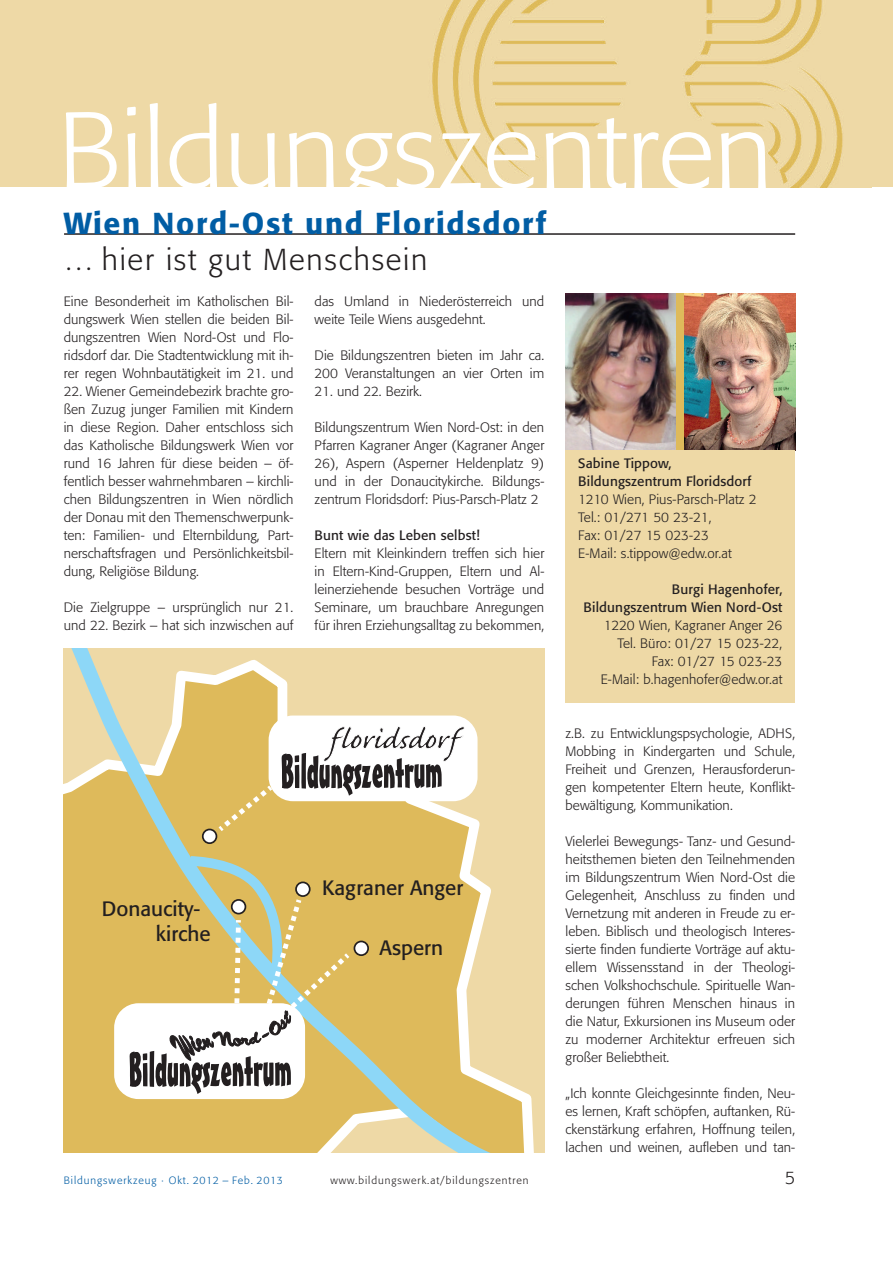
<style>
.page{position:relative;width:893px;height:1263px;background:#fff}
.page>*{position:absolute;margin:0;border:0;box-sizing:border-box;transform-origin:0 0}
.t1{font:300 108px "Formata";color:#fff}
.t2{font:500 30px "Formata";letter-spacing:.06em;color:#015da4}
.t3{font:300 30px "Formata";letter-spacing:.06em;color:#231f20}
.t4{font:20.55px/24.8px "Formata";color:#231f20}
.t5{font:300 18px "Formata";color:#231f20}
.t6{font:300 13.5px/18px "Formata";letter-spacing:.005em;color:#231f20;text-align:justify}
.t7{font:13.5px/18px "Formata";letter-spacing:.01em;color:#231f20}
.t8{font:300 10.5px "Formata";letter-spacing:.095em;color:#231f20}
.t9{font:300 10.5px "Formata";letter-spacing:.09em;color:#015da4}
</style>
<div class="page">
<div style="left:0;top:0;width:893px;height:187px;background:#eed9a6"></div>
<img style="left:432px;top:0;width:411px;height:187px">
<div style="left:633px;top:293px;width:88px;height:157px;background:#deba5b"></div>
<img style="left:685px;top:293px;width:110px;height:157px">
<img style="left:566px;top:293px;width:110px;height:157px">
<div style="left:566px;top:450px;width:229px;height:252px;background:#eed9a6"></div>
<hr style="left:64px;top:233px;width:731px;height:2px;background:#231f20">
<svg style="left:64px;top:648px;width:480px;height:504px"></svg>
<div style="left:269px;top:715px;width:209px;height:86px;background:#fff;border-radius:24px"></div>
<div style="left:203px;top:829px;width:13px;height:14px;background:#fff;border-radius:50%"></div>
<div style="left:202px;top:829px;width:15px;height:15px;border:2px solid #231f20;border-radius:50%"></div>
<div style="left:354px;top:941px;width:14px;height:14px;background:#fff;border-radius:50%"></div>
<div style="left:354px;top:940px;width:15px;height:16px;border:2px solid #231f20;border-radius:50%"></div>
<svg style="left:213px;top:725px;width:252px;height:111px"></svg>
<div style="left:114px;top:1003px;width:191px;height:96px;background:#fff;border-radius:24px"></div>
<svg style="left:129px;top:851px;width:226px;height:243px"></svg>
<h1 class="t1" style="left:58px;top:105px;width:717px">Bildungszentren</h1>
<h2 class="t2" style="left:64px;top:211px;width:484px">Wien Nord-Ost und Floridsdorf</h2>
<h2 class="t3" style="left:64px;top:247px;width:365px">… hier ist gut Menschsein</h2>
<p class="t6" style="left:64px;top:293px;width:231px">Eine Besonderheit im Katholischen Bil&shy;dungswerk Wien stellen die beiden Bil&shy;dungszentren Wien Nord-Ost und Flo&shy;ridsdorf dar. Die Stadtentwicklung mit ih&shy;rer regen Wohnbautätigkeit im 21. und</p>
<p class="t6" style="left:64px;top:383px;width:231px">22. Wiener Gemeindebezirk brachte gro&shy;ßen Zuzug junger Familien mit Kindern in diese Region. Daher entschloss sich das Katholische Bildungswerk Wien vor rund 16 Jahren für diese beiden – öf&shy;fentlich besser wahrnehmbaren – kirchli&shy;chen Bildungszentren in Wien nördlich der Donau mit den Themenschwerpunk&shy;ten: Familien- und Elternbildung, Part&shy;nerschaftsfragen und Persönlichkeitsbil&shy;dung, Religiöse Bildung.</p>
<p class="t6" style="left:64px;top:599px;width:231px">Die Zielgruppe – ursprünglich nur 21. und 22. Bezirk – hat sich inzwischen auf</p>
<p class="t6" style="left:315px;top:293px;width:231px">das Umland in Niederösterreich und weite Teile Wiens ausgedehnt.</p>
<p class="t6" style="left:315px;top:347px;width:231px">Die Bildungszentren bieten im Jahr ca.<br>200 Veranstaltungen an vier Orten im</p>
<p class="t6" style="left:315px;top:383px;width:109px">21. und 22. Bezirk.</p>
<p class="t6" style="left:315px;top:419px;width:231px">Bildungszentrum Wien Nord-Ost: in den Pfarren Kagraner Anger (Kagraner Anger 26), Aspern (Asperner Heldenplatz 9) und in der Donaucitykirche. Bildungs&shy;zentrum Floridsdorf: Pius-Parsch-Platz 2</p>
<p class="t7" style="left:315px;top:527px;width:167px">Bunt wie das Leben selbst!</p>
<p class="t6" style="left:315px;top:545px;width:231px">Eltern mit Kleinkindern treffen sich hier in Eltern-Kind-Gruppen, Eltern und Al&shy;leinerziehende besuchen Vorträge und Seminare, um brauchbare Anregungen für ihren Erziehungsalltag zu bekommen,</p>
<h3 class="t4" style="left:156px;top:898px;width:56px;text-indent:-54px">Donaucity&shy;kirche</h3>
<h3 class="t4" style="left:322px;top:877px;width:143px">Kagraner Anger</h3>
<h3 class="t4" style="left:380px;top:937px;width:65px">Aspern</h3>
<p class="t7" style="left:578px;top:455px;width:175px">Sabine Tippow,<br>Bildungszentrum Floridsdorf</p>
<p class="t6" style="left:578px;top:491px;width:180px;text-align:left">1210 Wien, Pius-Parsch-Platz 2<br>Tel.: 01/271 50 23-21,<br>Fax: 01/27 15 023-23<br>E-Mail: s.tippow@edw.or.at</p>
<p class="t7" style="left:584px;top:581px;width:200px;text-align:right">Burgi Hagenhofer,<br>Bildungszentrum Wien Nord-Ost</p>
<p class="t6" style="left:601px;top:617px;width:183px;text-align:right">1220 Wien, Kagraner Anger 26<br>Tel. Büro: 01/27 15 023-22,<br>Fax: 01/27 15 023-23<br>E-Mail: b.hagenhofer@edw.or.at</p>
<p class="t6" style="left:565px;top:725px;width:231px">z.B. zu Entwicklungspsychologie, ADHS, Mobbing in Kindergarten und Schule, Freiheit und Grenzen, Herausforderun&shy;gen kompetenter Eltern heute, Konflikt&shy;bewältigung, Kommunikation.</p>
<p class="t6" style="left:565px;top:833px;width:231px">Vielerlei Bewegungs- Tanz- und Gesund&shy;heitsthemen bieten den Teilnehmenden im Bildungszentrum Wien Nord-Ost die Gelegenheit, Anschluss zu finden und Vernetzung mit anderen in Freude zu er&shy;leben. Biblisch und theologisch Interes&shy;sierte finden fundierte Vorträge auf aktu&shy;ellem Wissensstand in der Theologi&shy;schen Volkshochschule. Spirituelle Wan&shy;derungen führen Menschen hinaus in die Natur, Exkursionen ins Museum oder zu moderner Architektur erfreuen sich großer Beliebtheit.</p>
<p class="t6" style="left:565px;top:1085px;width:231px">„Ich konnte Gleichgesinnte finden, Neu&shy;es lernen, Kraft schöpfen, auftanken, Rü&shy;ckenstärkung erfahren, Hoffnung teilen, lachen und weinen, aufleben und tan-</p>
<p class="t9" style="left:64px;top:1176px;width:220px">Bildungswerkzeug · Okt. 2012 – Feb. 2013</p>
<h3 class="t5" style="left:785px;top:1170px;width:12px">5</h3>
<p class="t8" style="left:330px;top:1176px;width:200px">www.bildungswerk.at/bildungszentren</p>
</div>
